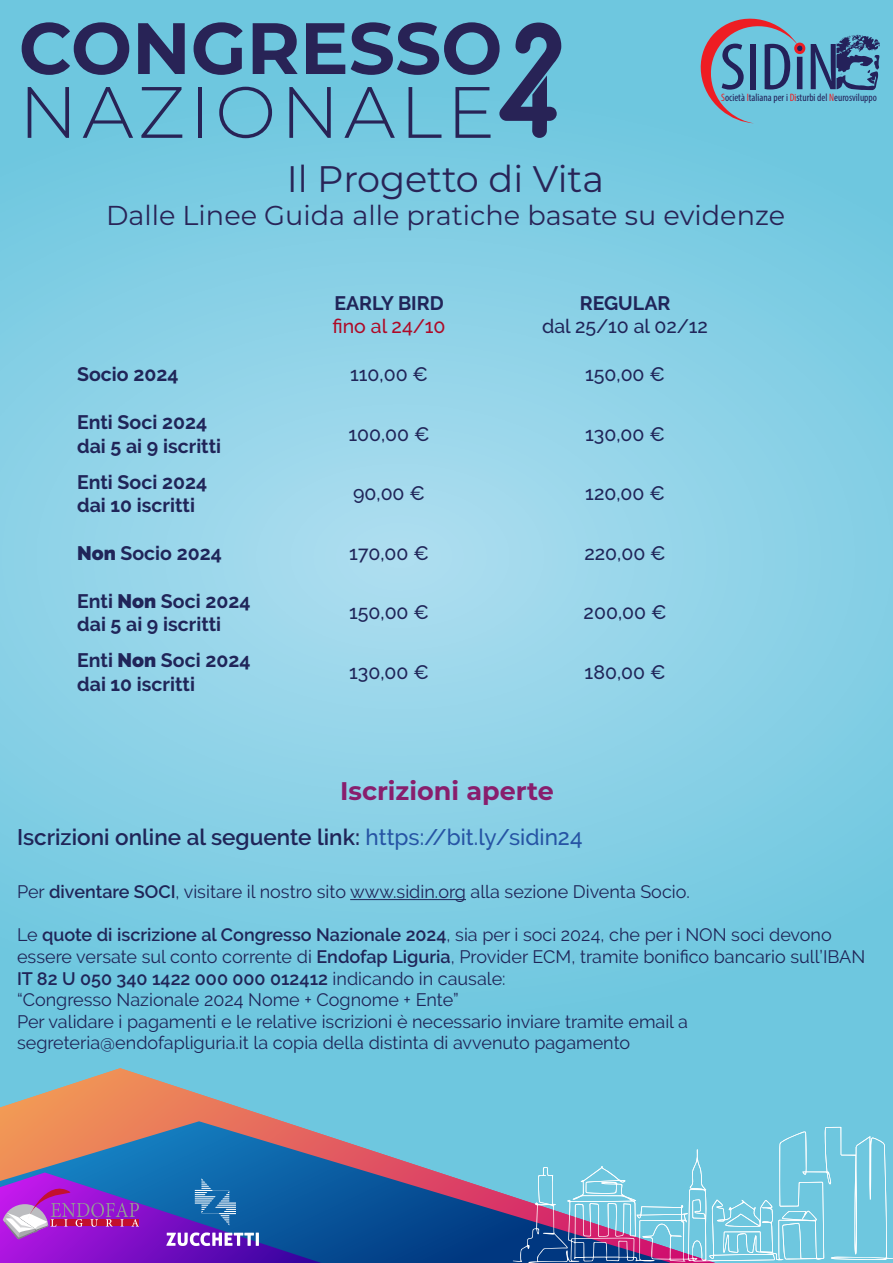
<style>
.page{position:relative;width:893px;height:1263px;background:#fff}
.page>*{position:absolute;margin:0;border:0;box-sizing:border-box;transform-origin:0 0}
.t1{font:36.9px "Montserrat";color:#292457}
.t2{font:27.3px "Montserrat";color:#292457}
.t3{font:700 25.5px "Montserrat";color:#881e6d}
.t4{font:600 22.5px "Raleway";color:#202558}
.t5{font:700 19.5px/23.4px "Raleway";color:#202559}
.t6{font:500 19.5px/23.4px "Raleway";color:#202559;text-align:center}
.t7{font:500 19.5px/23.4px "Raleway";color:#ae0a27}
.t8{font:18px/21.6px "Raleway";color:#202558}
.t9{font:condensed 10.8px "Myriad Pro";color:#24215a}
.s1{color:#ee1d23}
.s2{font-weight:700;color:#202559}
.s3{font-weight:700}
.s4{font-weight:900}
.s5{font-weight:500;color:#2654a4}
.s6{font-weight:600}
</style>
<div class="page">
<img style="left:0;top:0;width:893px;height:1127px">
<svg style="left:22px;top:22px;width:107px;height:53px;background:#4d7a9f"></svg>
<svg style="left:138px;top:23px;width:47px;height:51px;background:#3f5a84"></svg>
<svg style="left:28px;top:87px;width:41px;height:51px;background:#5b9bba"></svg>
<svg style="left:83px;top:87px;width:50px;height:51px;background:#61a8c5"></svg>
<svg style="left:141px;top:87px;width:41px;height:51px;background:#5ea2c0"></svg>
<svg style="left:194px;top:22px;width:367px;height:116px;background:#5891b2"></svg>
<svg style="left:811px;top:35px;width:69px;height:55px;background:#4b79a1"></svg>
<svg style="left:695px;top:13px;width:108px;height:110px;background:#739eb8"></svg>
<div style="left:794px;top:43px;width:11px;height:11px;border:3px solid #ee1d23;border-radius:50%"></div>
<svg style="left:0;top:1068px;width:715px;height:59px;background:#89b9c1"></svg>
<svg style="left:0;top:1121px;width:670px;height:142px;background:#5a759a"></svg>
<svg style="left:0;top:1172px;width:321px;height:91px;background:#3f3cb3"></svg>
<hr style="left:350px;top:899px;width:116px;height:1px;background:#202558">
<svg style="left:3px;top:1180px;width:136px;height:59px;background:#9d3fc5"></svg>
<svg style="left:513px;top:1127px;width:380px;height:136px;background:#77b8d5"></svg>
<svg style="left:166px;top:1232px;width:93px;height:14px"></svg>
<svg style="left:195px;top:1178px;width:41px;height:47px;background:#367db7"></svg>
<p class="t9" style="left:721px;top:91px;width:157px"><span class="s1">S</span>ocietà <span class="s1">I</span>taliana per i <span class="s1">Di</span>sturbi del <span class="s1">N</span>eurosviluppo</p>
<h1 class="t1" style="left:287px;top:154px;width:319px">Il Progetto di Vita</h1>
<h2 class="t2" style="left:106px;top:197px;width:681px">Dalle Linee Guida alle pratiche basate su evidenze</h2>
<p class="t7" style="left:333px;top:291px;width:115px"><span class="s2">EARLY BIRD </span>fino al 24/10</p>
<p class="t6" style="left:542px;top:291px;width:167px"><span class="s3">REGULAR<br></span>dal 25/10 al 02/12</p>
<p class="t5" style="left:77px;top:363px;width:103px">Socio 2024</p>
<p class="t6" style="left:350px;top:363px;width:80px">110,00 €</p>
<p class="t6" style="left:585px;top:363px;width:81px">150,00 €</p>
<p class="t5" style="left:77px;top:411px;width:146px">Enti Soci 2024 dai 5 ai 9 iscritti</p>
<p class="t6" style="left:348px;top:422px;width:83px">100,00 €</p>
<p class="t6" style="left:585px;top:422px;width:81px">130,00 €</p>
<p class="t5" style="left:77px;top:470px;width:131px">Enti Soci 2024 dai 10 iscritti</p>
<p class="t6" style="left:353px;top:482px;width:73px">90,00 €</p>
<p class="t6" style="left:585px;top:482px;width:81px">120,00 €</p>
<p class="t5" style="left:77px;top:541px;width:146px"><span class="s4">Non</span> Socio 2024</p>
<p class="t6" style="left:349px;top:541px;width:81px">170,00 €</p>
<p class="t6" style="left:584px;top:541px;width:83px">220,00 €</p>
<p class="t5" style="left:77px;top:589px;width:175px">Enti <span class="s4">Non</span> Soci 2024 dai 5 ai 9 iscritti</p>
<p class="t6" style="left:349px;top:601px;width:81px">150,00 €</p>
<p class="t6" style="left:584px;top:601px;width:84px">200,00 €</p>
<p class="t5" style="left:77px;top:649px;width:175px">Enti <span class="s4">Non</span> Soci 2024 dai 10 iscritti</p>
<p class="t6" style="left:349px;top:660px;width:81px">130,00 €</p>
<p class="t6" style="left:585px;top:660px;width:82px">180,00 €</p>
<p class="t3" style="left:340px;top:772px;width:215px">Iscrizioni aperte</p>
<p class="t4" style="left:17px;top:824px;width:567px">Iscrizioni online al seguente link: <span class="s5">https://bit.ly/sidin24</span></p>
<p class="t8" style="left:17px;top:881px;width:674px">Per <span class="s6">diventare SOCI</span>, visitare il nostro sito www.sidin.org alla sezione Diventa Socio.</p>
<p class="t8" style="left:17px;top:924px;width:850px">Le <span class="s6">quote di iscrizione al Congresso Nazionale 2024</span>, sia per i soci 2024, che per i NON soci devono essere versate sul conto corrente di <span class="s6">Endofap Liguria</span>, Provider ECM, tramite bonifico bancario sull’IBAN<br><span class="s6">IT 82 U 050 340 1422 000 000 012412</span> indicando in causale:</p>
<p class="t8" style="left:17px;top:989px;width:443px">“Congresso Nazionale 2024 Nome + Cognome + Ente”</p>
<p class="t8" style="left:17px;top:1011px;width:672px">Per validare i pagamenti e le relative iscrizioni è necessario inviare tramite email a</p>
<p class="t8" style="left:17px;top:1032px;width:615px">segreteria@endofapliguria.it la copia della distinta di avvenuto pagamento</p>
</div>
